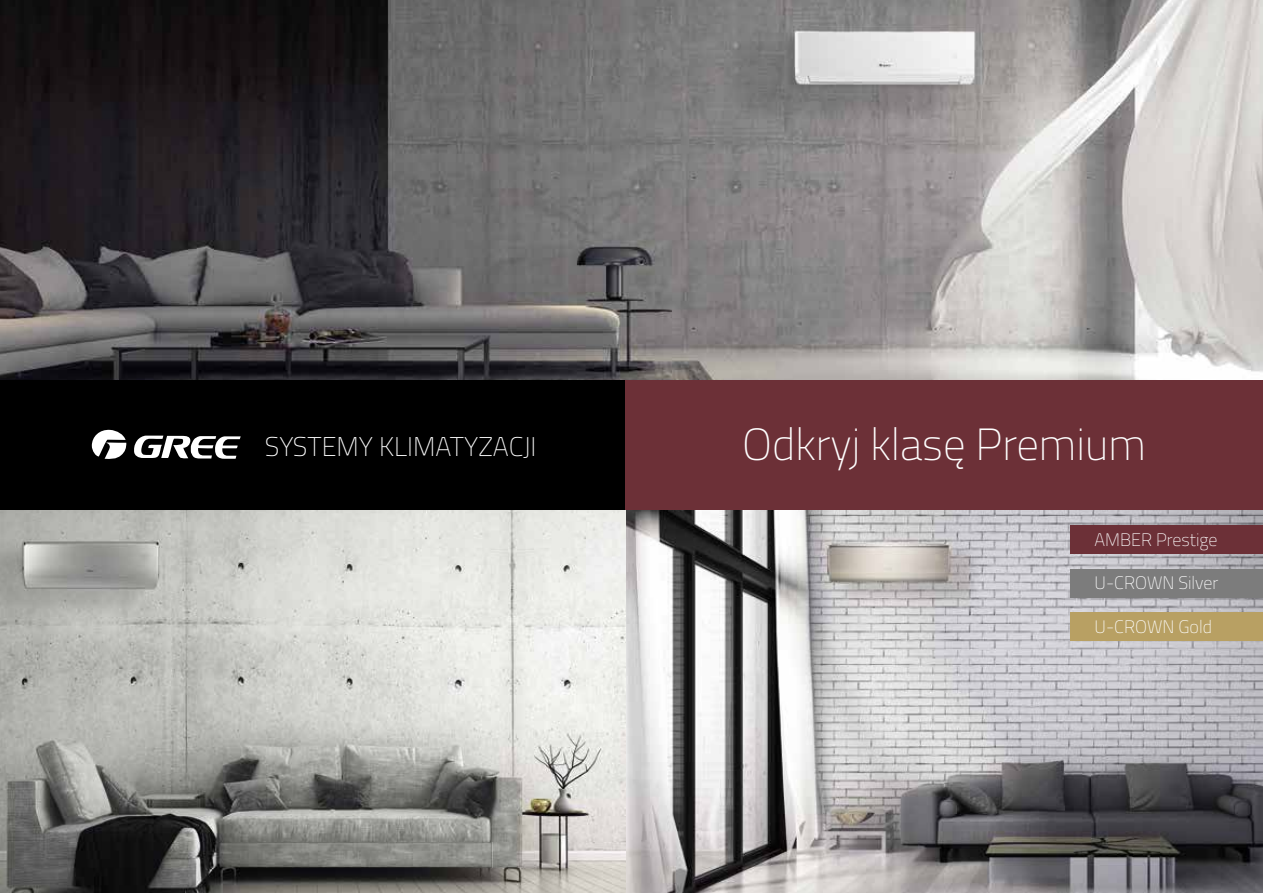
<style>
.page{position:relative;width:1263px;height:893px;background:#fff}
.page>*{position:absolute;margin:0;border:0;box-sizing:border-box;transform-origin:0 0}
.t1{font:200 45px "Titillium Web";color:#fff}
.t2{font:200 27px "Titillium Web";color:#fff}
.t3{font:200 18px "Titillium Web";color:#fff}
</style>
<div class="page">
<img style="left:626px;top:510px;width:637px;height:383px">
<img style="left:0;top:510px;width:625px;height:383px">
<img style="left:0;top:0;width:1263px;height:381px">
<div style="left:1070px;top:525px;width:193px;height:29px;background:#6c3037"></div>
<div style="left:1070px;top:569px;width:193px;height:28px;background:#7c7c7c"></div>
<div style="left:1070px;top:613px;width:193px;height:28px;background:#b8a063"></div>
<div style="left:0;top:381px;width:634px;height:129px;background:#000"></div>
<div style="left:625px;top:381px;width:638px;height:129px;background:#6c3037"></div>
<svg style="left:92px;top:429px;width:34px;height:30px"></svg>
<svg style="left:134px;top:436px;width:107px;height:23px"></svg>
<h2 class="t2" style="left:265px;top:427px;width:273px">SYSTEMY KLIMATYZACJI</h2>
<h1 class="t1" style="left:742px;top:413px;width:405px">Odkryj klasę Premium</h1>
<p class="t3" style="left:1094px;top:527px;width:124px">AMBER Prestige</p>
<p class="t3" style="left:1094px;top:570px;width:125px">U-CROWN Silver</p>
<p class="t3" style="left:1094px;top:614px;width:119px">U-CROWN Gold</p>
</div>
